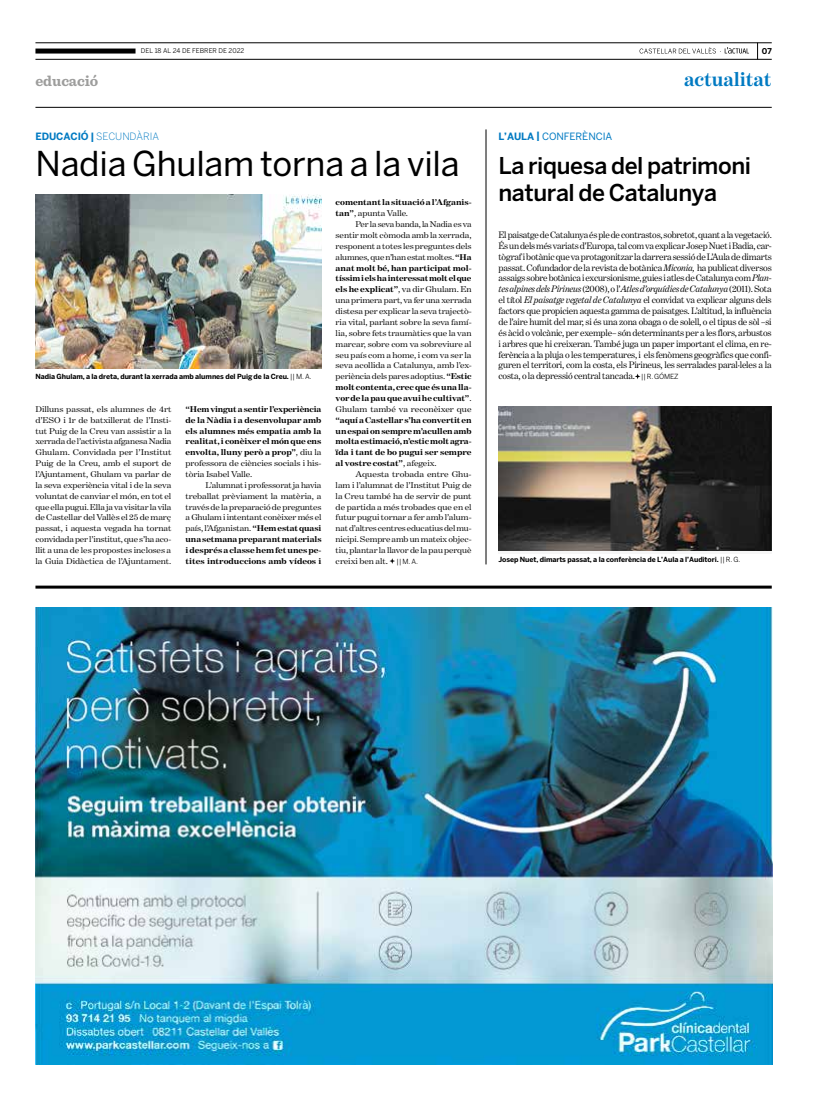
<style>
.page{position:relative;width:820px;height:1106px;background:#fff}
.page>*{position:absolute;margin:0;border:0;box-sizing:border-box;transform-origin:0 0}
.t1{font:34px "Benton Sans";letter-spacing:-.005em;color:#000}
.t2{font:500 23px/27px "Benton Sans";letter-spacing:-.02em;color:#000}
.t3{font:700 20px "Benton Modern One";letter-spacing:-.005em;color:#007ac2}
.t4{font:700 15px "Sentinel";letter-spacing:-.005em;color:#9d9d9c}
.t5{font:300 10px "Benton Sans";letter-spacing:-.005em;color:#007ac2}
.t6{font:10px "Benton Sans";letter-spacing:-.005em;color:#007ac2}
.t7{font:9.5px/10.9px "Benton Modern One";letter-spacing:-.02em;color:#000;text-align:justify}
.t8{font:8.4px/10.9px "Benton Modern One";letter-spacing:-.01em;color:#000;text-align:justify;scale:1.1 1}
.t9{font:8.4px/10.9px "Benton Modern One";letter-spacing:-.01em;color:#000;text-align:justify;scale:1.13 1}
.t10{font:8.4px/10.9px "Benton Modern One";letter-spacing:-.01em;color:#000;text-align:justify;scale:1.14 1}
.t11{font:8.4px/10.9px "Benton Modern One";letter-spacing:-.01em;color:#000;text-align:justify;scale:1.11 1}
.t12{font:700 8.4px/10.9px "Benton Modern One";letter-spacing:-.005em;color:#000;text-align:justify;scale:1.1 1}
.t13{font:700 8.4px/10.9px "Benton Modern One";letter-spacing:-.005em;color:#000;text-align:justify;scale:1.11 1}
.t14{font:700 8.4px/10.9px "Benton Modern One";letter-spacing:-.005em;color:#000;scale:1.12 1}
.t15{font:700 8px "Benton Sans";color:#000}
.t16{font:700 7px "Benton Sans";letter-spacing:-.01em;color:#000}
.t17{font:6.5px "Benton Sans";letter-spacing:.005em;color:#000}
.s1{font-weight:700}
.s2{font-weight:400}
.s3{font-size:9.5px}
.s4{font-family:"Benton Sans";font-size:7px}
.s5{font-style:italic}
</style>
<div class="page">
<svg style="left:757px;top:44px;width:1px;height:15px"></svg>
<svg style="left:639px;top:47px;width:109px;height:7px"></svg>
<hr style="left:35px;top:107px;width:736px;height:1px;background:#000">
<hr style="left:35px;top:43px;width:736px;height:1px;background:#000">
<hr style="left:35px;top:59px;width:736px;height:1px;background:#000">
<div style="left:35px;top:49px;width:100px;height:5px;background:#000"></div>
<img style="left:35px;top:607px;width:736px;height:457px">
<hr style="left:35px;top:585px;width:736px;height:3px;background:#000">
<img style="left:35px;top:195px;width:286px;height:173px">
<svg style="left:389px;top:558px;width:6px;height:6px"></svg>
<hr style="left:485px;top:129px;width:1px;height:435px;background:#000">
<svg style="left:635px;top:373px;width:5px;height:6px"></svg>
<div style="left:498px;top:407px;width:273px;height:146px;background:linear-gradient(to right,#f6f6f6,#f6f6f6)"></div>
<img style="left:498px;top:407px;width:273px;height:143px">
<p class="t17" style="left:141px;top:47px;width:105px">DEL 18 AL 24 DE FEBRER DE 2022</p>
<p class="t15" style="left:761px;top:46px;width:11px">07</p>
<h3 class="t4" style="left:35px;top:69px;width:64px">educació</h3>
<h3 class="t3" style="left:684px;top:68px;width:89px">actualitat</h3>
<p class="t5" style="left:35px;top:131px;width:125px"><span class="s1">EDUCACIÓ |</span> SECUNDÀRIA</p>
<h1 class="t1" style="left:35px;top:144px;width:425px">Nadia Ghulam torna a la vila</h1>
<p class="t16" style="left:35px;top:372px;width:278px">Nadia Ghulam, a la dreta, durant la xerrada amb alumnes del Puig de la Creu. <span class="s2">|| M. A.</span></p>
<p class="t12" style="left:185px;top:403px;width:125px">“Hem vingut a sentir l’experiència de la Nàdia i a desenvolupar amb els alumnes més empatia amb la realitat, i conèixer el món que ens envolta, lluny però a prop”<span class="s2">, diu la professora de ciències socials i his&shy;tòria Isabel Valle.</span></p>
<p class="t11" style="left:185px;top:479px;width:124px;text-indent:20px">L’alumnat i professorat ja havia treballat prèviament la matèria, a través de la preparació de preguntes a Ghulam i intentant conèixer més el país, l’Afganistan. <span class="s1">“Hem estat quasi una setmana preparant materials i després a classe hem fet unes pe&shy;tites introduccions amb vídeos i</span></p>
<p class="t9" style="left:35px;top:403px;width:122px">Dilluns passat, els alumnes de 4rt d’ESO i 1r de batxillerat de l’Insti&shy;tut Puig de la Creu van assistir a la xerrada de l’activista afganesa Nadia Ghulam. Convidada per l’Institut Puig de la Creu, amb el suport de l’Ajuntament, Ghulam va parlar de la seva experiència vital i de la seva voluntat de canviar el món, en tot el que ella pugui. Ella ja va visitar la vila de Castellar del Vallès el 25 de març passat, i aquesta vegada ha tornat convidada per l’institut, que s’ha aco&shy;llit a una de les propostes incloses a la Guia Didàctica de l’Ajuntament.</p>
<p class="t14" style="left:335px;top:197px;width:123px">comentant la situació a l’Afganis&shy;tan”<span class="s2">, apunta Valle.</span></p>
<p class="t8" style="left:335px;top:219px;width:125px;text-indent:20px">Per la seva banda, la Nadia es va sentir molt còmoda amb la xerrada, responent a totes les preguntes dels alumnes, que n’han estat moltes. <span class="s1">“Ha anat molt bé, han participat mol&shy;tíssim i els ha interessat molt el que els he explicat”</span>, va dir Ghulam. En una primera part, va fer una xerrada distesa per explicar la seva trajectò&shy;ria vital, parlant sobre la seva famí&shy;lia, sobre fets traumàtics que la van marcar, sobre com va sobreviure al seu país com a home, i com va ser la seva acollida a Catalunya, amb l’ex&shy;periència dels pares adoptius. <span class="s1">“Estic molt contenta, crec que és una lla&shy;vor de la pau que avui he cultivat”</span>.<br>Ghulam també va reconèixer que</p>
<p class="t13" style="left:335px;top:414px;width:124px">“aquí a Castellar s’ha convertit en un espai on sempre m’acullen amb molta estimació, n’estic molt agra&shy;ïda i tant de bo pugui ser sempre al vostre costat”<span class="s2">, afegeix.</span></p>
<p class="t10" style="left:335px;top:468px;width:121px;text-indent:20px">Aquesta trobada entre Ghu&shy;lam i l’alumnat de l’Institut Puig de la Creu també ha de servir de punt de partida a més trobades que en el futur pugui tornar a fer amb l’alum&shy;nat d’altres centres educatius del mu&shy;nicipi. Sempre amb un mateix objec&shy;tiu, plantar la llavor de la pau perquè creixi ben alt<span class="s3">.</span> <span class="s4">|| M. A.</span></p>
<p class="t6" style="left:498px;top:131px;width:115px"><span class="s1">L’AULA |</span> CONFERÈNCIA</p>
<h2 class="t2" style="left:498px;top:151px;width:254px">La riquesa del patrimoni natural de Catalunya</h2>
<p class="t7" style="left:498px;top:229px;width:275px">El paisatge de Catalunya és ple de contrastos, sobretot, quant a la vegetació.<br>És un dels més variats d’Europa, tal com va explicar Josep Nuet i Badia, car&shy;tògraf i botànic que va protagonitzar la darrera sessió de L’Aula de dimarts passat. Cofundador de la revista de botànica <span class="s5">Miconia,</span> ha publicat diversos assaigs sobre botànica i excursionisme, guies i atles de Catalunya com <span class="s5">Plan&shy;tes alpines dels Pirineus</span> (2008), o l’<span class="s5">Atles d’orquídies de Catalunya</span> (2011). Sota el títol <span class="s5">El paisatge vegetal de Catalunya</span> el convidat va explicar alguns dels factors que propicien aquesta gamma de paisatges. L’altitud, la influència de l’aire humit del mar, si és una zona obaga o de solell, o el tipus de sòl –si és àcid o volcànic, per exemple– són determinants per a les flors, arbustos i arbres que hi creixeran. També juga un paper important el clima, en re&shy;ferència a la pluja o les temperatures, i els fenòmens geogràfics que confi&shy;guren el territori, com la costa, els Pirineus, les serralades paral·leles a la costa, o la depressió central tancada. <span class="s4">|| R. GÓMEZ</span></p>
<p class="t16" style="left:498px;top:555px;width:243px">Josep Nuet, dimarts passat, a la conferència de L’Aula a l’Auditori. <span class="s2">|| R. G.</span></p>
</div>
